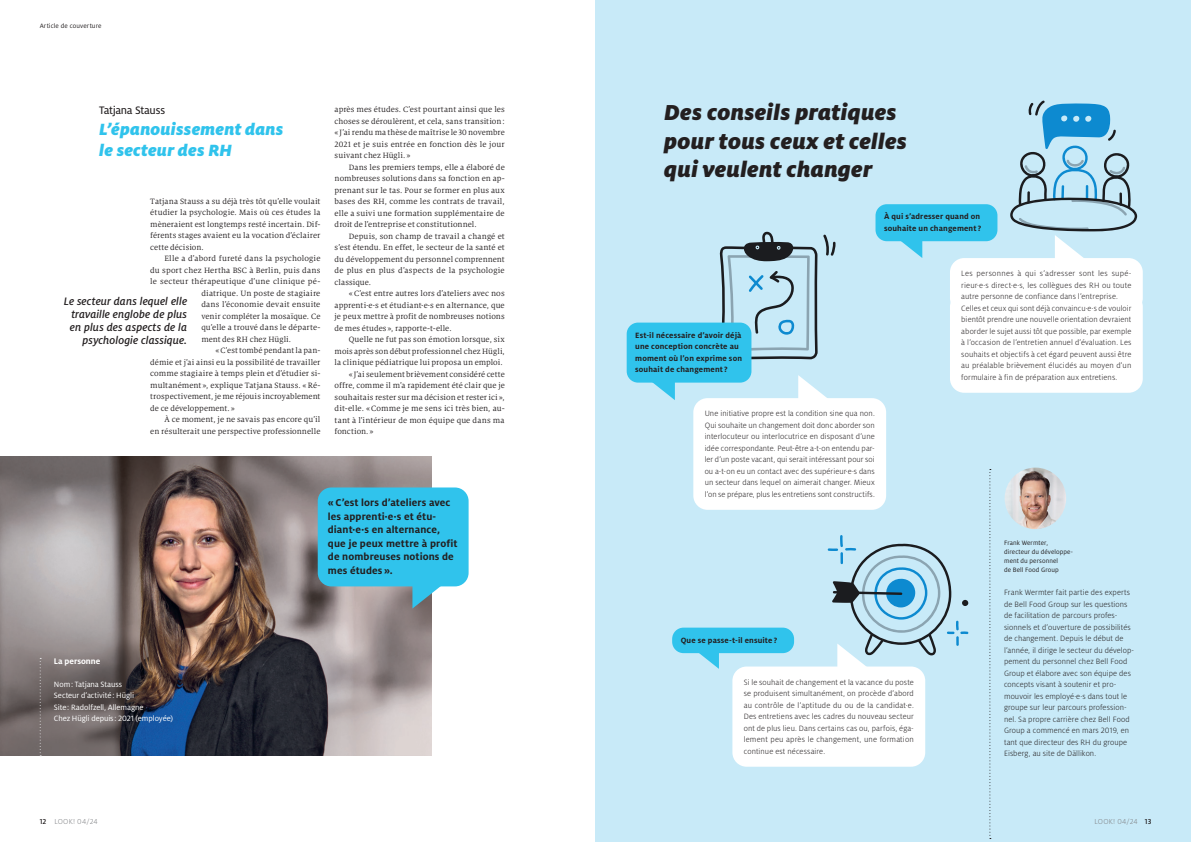
<style>
.page{position:relative;width:1191px;height:842px;background:#fff}
.page>*{position:absolute;margin:0;border:0;box-sizing:border-box;transform-origin:0 0}
.t1{font:italic 900 24px/28.8px "Milo Pro";letter-spacing:.01em;color:#231f20}
.t2{font:italic 900 18px/21px "Milo Pro";letter-spacing:.01em;color:#30c3ec}
.t3{font:italic 500 12px/13px "Milo Pro";letter-spacing:.005em;color:#231f20;text-align:right}
.t4{font:12px "Milo Pro Text";letter-spacing:-.025em;color:#231f20}
.t5{font:700 11px/13.5px "Milo Pro";letter-spacing:.01em;color:#231f20}
.t6{font:700 9px "Milo Pro";color:#fff}
.t7{font:8.5px/11.5px "Milo Serif Pro";letter-spacing:.01em;color:#231f20;text-align:justify}
.t8{font:300 8.5px/11.5px "Milo Pro";letter-spacing:.01em;color:#231f20}
.t9{font:700 8.5px/11.5px "Milo Pro";letter-spacing:.02em;color:#231f20}
.t10{font:8.5px/11.5px "Milo Pro";letter-spacing:-.005em;color:#fff}
.t11{font:300 8px "Milo Pro";letter-spacing:.025em;color:#808285}
.t12{font:7px/9px "Milo Pro";letter-spacing:.01em;color:#231f20}
.s1{font-weight:500;color:#231f20}
</style>
<div class="page">
<div style="left:595px;top:0;width:596px;height:842px;background:#c8eaf8"></div>
<img style="left:0;top:457px;width:431px;height:299px">
<svg style="left:823px;top:234px;width:12px;height:22px"></svg>
<svg style="left:701px;top:232px;width:116px;height:137px"></svg>
<img style="left:1004px;top:468px;width:62px;height:61px;border-radius:31px">
<svg style="left:989px;top:469px;width:2px;height:370px"></svg>
<svg style="left:1010px;top:101px;width:127px;height:160px"></svg>
<div style="left:950px;top:258px;width:192px;height:54px;background:#fff;border-radius:14px"></div>
<div style="left:950px;top:293px;width:192px;height:100px;background:#fff;border-radius:14px"></div>
<svg style="left:882px;top:240px;width:40px;height:18px"></svg>
<div style="left:875px;top:204px;width:122px;height:37px;background:#30c3ec;border-radius:11px"></div>
<svg style="left:798px;top:375px;width:29px;height:23px"></svg>
<div style="left:693px;top:398px;width:193px;height:112px;background:#fff;border-radius:14px"></div>
<svg style="left:679px;top:628px;width:40px;height:41px"></svg>
<div style="left:672px;top:628px;width:122px;height:25px;background:#30c3ec;border-radius:11px"></div>
<svg style="left:827px;top:535px;width:141px;height:149px"></svg>
<div style="left:732px;top:666px;width:193px;height:101px;background:#fff;border-radius:14px"></div>
<svg style="left:653px;top:383px;width:22px;height:17px"></svg>
<div style="left:626px;top:323px;width:125px;height:60px;background:#30c3ec;border-radius:11px"></div>
<svg style="left:40px;top:658px;width:1px;height:98px"></svg>
<svg style="left:412px;top:585px;width:48px;height:23px"></svg>
<div style="left:318px;top:487px;width:150px;height:99px;background:#30c3ec;border-radius:14px"></div>
<p class="t12" style="left:40px;top:22px;width:63px">Article de couverture</p>
<h3 class="t4" style="left:99px;top:104px;width:67px">Tatjana Stauss</h3>
<h2 class="t2" style="left:99px;top:119px;width:186px">L’épanouissement dans le secteur des RH</h2>
<p class="t7" style="left:150px;top:195px;width:172px">Tatjana Stauss a su déjà très tôt qu’elle voulait étudier la psychologie. Mais où ces études la mèneraient est longtemps resté incertain. Dif&shy;férents stages avaient eu la vocation d’éclairer cette décision.</p>
<p class="t7" style="left:164px;top:253px;width:157px">Elle a d’abord fureté dans la psychologie</p>
<p class="t7" style="left:150px;top:264px;width:172px">du sport chez Hertha BSC à Berlin, puis dans</p>
<p class="t7" style="left:150px;top:276px;width:172px">le secteur thérapeutique d’une clinique pé-</p>
<p class="t7" style="left:201px;top:287px;width:121px">diatrique. Un poste de stagiaire</p>
<p class="t7" style="left:201px;top:299px;width:121px">dans l’économie devait ensuite</p>
<p class="t7" style="left:201px;top:310px;width:121px">venir compléter la mosaïque. Ce</p>
<p class="t7" style="left:201px;top:322px;width:121px">qu’elle a trouvé dans le départe-</p>
<p class="t7" style="left:201px;top:333px;width:91px">ment des RH chez Hügli.</p>
<p class="t7" style="left:215px;top:345px;width:106px">«C’est tombé pendant la pan-</p>
<p class="t7" style="left:150px;top:356px;width:172px">démie et j’ai ainsi eu la possibilité de travailler</p>
<p class="t7" style="left:150px;top:368px;width:172px">comme stagiaire à temps plein et d’étudier si-</p>
<p class="t7" style="left:150px;top:379px;width:172px">multanément », explique Tatjana Stauss. «Ré-</p>
<p class="t7" style="left:150px;top:391px;width:172px">trospectivement, je me réjouis incroyablement</p>
<p class="t7" style="left:150px;top:402px;width:86px">de ce développement. »</p>
<p class="t7" style="left:164px;top:414px;width:157px">À ce moment, je ne savais pas encore qu’il</p>
<p class="t7" style="left:150px;top:425px;width:172px">en résulterait une perspective professionnelle</p>
<h3 class="t3" style="left:64px;top:294px;width:125px">Le secteur dans lequel elle travaille englobe de plus en plus des aspects de la psychologie classique.</h3>
<p class="t7" style="left:334px;top:104px;width:172px">après mes études. C’est pourtant ainsi que les choses se déroulèrent, et cela, sans transition: « J’ai rendu ma thèse de maîtrise le 30 novembre 2021 et je suis entrée en fonction dès le jour suivant chez Hügli. »</p>
<p class="t7" style="left:334px;top:161px;width:172px;text-indent:14px">Dans les premiers temps, elle a élaboré de nombreuses solutions dans sa fonction en ap&shy;prenant sur le tas. Pour se former en plus aux bases des RH, comme les contrats de travail, elle a suivi une formation supplémentaire de droit de l’entreprise et constitutionnel.</p>
<p class="t7" style="left:334px;top:230px;width:172px;text-indent:14px">Depuis, son champ de travail a changé et s’est étendu. En effet, le secteur de la santé et du développement du personnel comprennent de plus en plus d’aspects de la psychologie classique.</p>
<p class="t7" style="left:334px;top:288px;width:172px;text-indent:14px">«C’est entre autres lors d’ateliers avec nos apprenti·e·s et étudiant·e·s en alternance, que je peux mettre à profit de nombreuses notions de mes études », rapporte-t-elle.</p>
<p class="t7" style="left:349px;top:334px;width:157px">Quelle ne fut pas son émotion lorsque, six</p>
<p class="t7" style="left:334px;top:345px;width:172px">mois après son début professionnel chez Hügli,</p>
<p class="t7" style="left:334px;top:357px;width:169px">la clinique pédiatrique lui proposa un emploi.</p>
<p class="t7" style="left:349px;top:368px;width:157px">« J’ai seulement brièvement considéré cette</p>
<p class="t7" style="left:334px;top:380px;width:172px">offre, comme il m’a rapidement été clair que je</p>
<p class="t7" style="left:334px;top:391px;width:172px">souhaitais rester sur ma décision et rester ici »,</p>
<p class="t7" style="left:334px;top:403px;width:172px">dit-elle. «Comme je me sens ici très bien, au-</p>
<p class="t7" style="left:334px;top:414px;width:172px">tant à l’intérieur de mon équipe que dans ma</p>
<p class="t7" style="left:334px;top:426px;width:41px">fonction. »</p>
<p class="t6" style="left:54px;top:656px;width:48px">La personne</p>
<p class="t10" style="left:54px;top:678px;width:121px">Nom: Tatjana Stauss<br>Secteur d’activité: Hügli<br>Site: Radolfzell, Allemagne<br>Chez Hügli depuis: 2021 (employée)</p>
<p class="t5" style="left:328px;top:496px;width:131px">« C’est lors d’ateliers avec les apprenti·e·s et étu&shy;diant·e·s en alternance, que je peux mettre à profit de nombreuses notions de mes études ».</p>
<h1 class="t1" style="left:664px;top:97px;width:244px">Des conseils pratiques pour tous ceux et celles qui veulent changer</h1>
<p class="t9" style="left:884px;top:211px;width:99px">À qui s’adresser quand on souhaite un changement ?</p>
<p class="t9" style="left:635px;top:329px;width:108px">Est-il nécessaire d’avoir déjà une conception concrète au moment où l’on exprime son souhait de changement ?</p>
<p class="t8" style="left:704px;top:408px;width:172px;text-align:justify">Une initiative propre est la condition sine qua non.<br>Qui souhaite un changement doit donc aborder son interlocuteur ou interlocutrice en disposant d’une idée correspondante. Peut-être a-t-on entendu par&shy;ler d’un poste vacant, qui serait intéressant pour soi ou a-t-on eu un contact avec des supérieur·e·s dans un secteur dans lequel on aimerait changer. Mieux l’on se prépare, plus les entretiens sont constructifs.</p>
<p class="t8" style="left:961px;top:268px;width:172px">Les personnes à qui s’adresser sont les supé&shy;rieur·e·s direct·e·s, les collègues des RH ou toute autre personne de confiance dans l’entreprise.<br>Celles et ceux qui sont déjà convaincu·e·s de vouloir bientôt prendre une nouvelle orientation devraient aborder le sujet aussi tôt que possible, par exemple à l’occasion de l’entretien annuel d’évaluation. Les souhaits et objectifs à cet égard peuvent aussi être au préalable brièvement élucidés au moyen d’un formulaire à fin de préparation aux entretiens.</p>
<p class="t9" style="left:680px;top:634px;width:98px">Que se passe-t-il ensuite ?</p>
<p class="t8" style="left:743px;top:676px;width:172px;text-align:justify">Si le souhait de changement et la vacance du poste se produisent simultanément, on procède d’abord au contrôle de l’aptitude du ou de la candidat·e.<br>Des entretiens avec les cadres du nouveau secteur ont de plus lieu. Dans certains cas ou, parfois, éga&shy;lement peu après le changement, une formation continue est nécessaire.</p>
<p class="t12" style="left:1004px;top:538px;width:70px">Frank Wermter, directeur du développe&shy;ment du personnel<br>de Bell Food Group</p>
<p class="t8" style="left:1004px;top:587px;width:132px">Frank Wermter fait partie des experts de Bell Food Group sur les questions de facilitation de parcours profes&shy;sionnels et d’ouverture de possibilités de changement. Depuis le début de l’année, il dirige le secteur du dévelop&shy;pement du personnel chez Bell Food Group et élabore avec son équipe des concepts visant à soutenir et pro&shy;mouvoir les employé·e·s dans tout le groupe sur leur parcours profession&shy;nel. Sa propre carrière chez Bell Food Group a commencé en mars 2019, en tant que directeur des RH du groupe Eisberg, au site de Dällikon.</p>
<p class="t11" style="left:40px;top:817px;width:60px"><span class="s1">12</span> LOOK! 04/24</p>
<p class="t11" style="left:1094px;top:817px;width:58px">LOOK! 04/24 <span class="s1">13</span></p>
</div>
